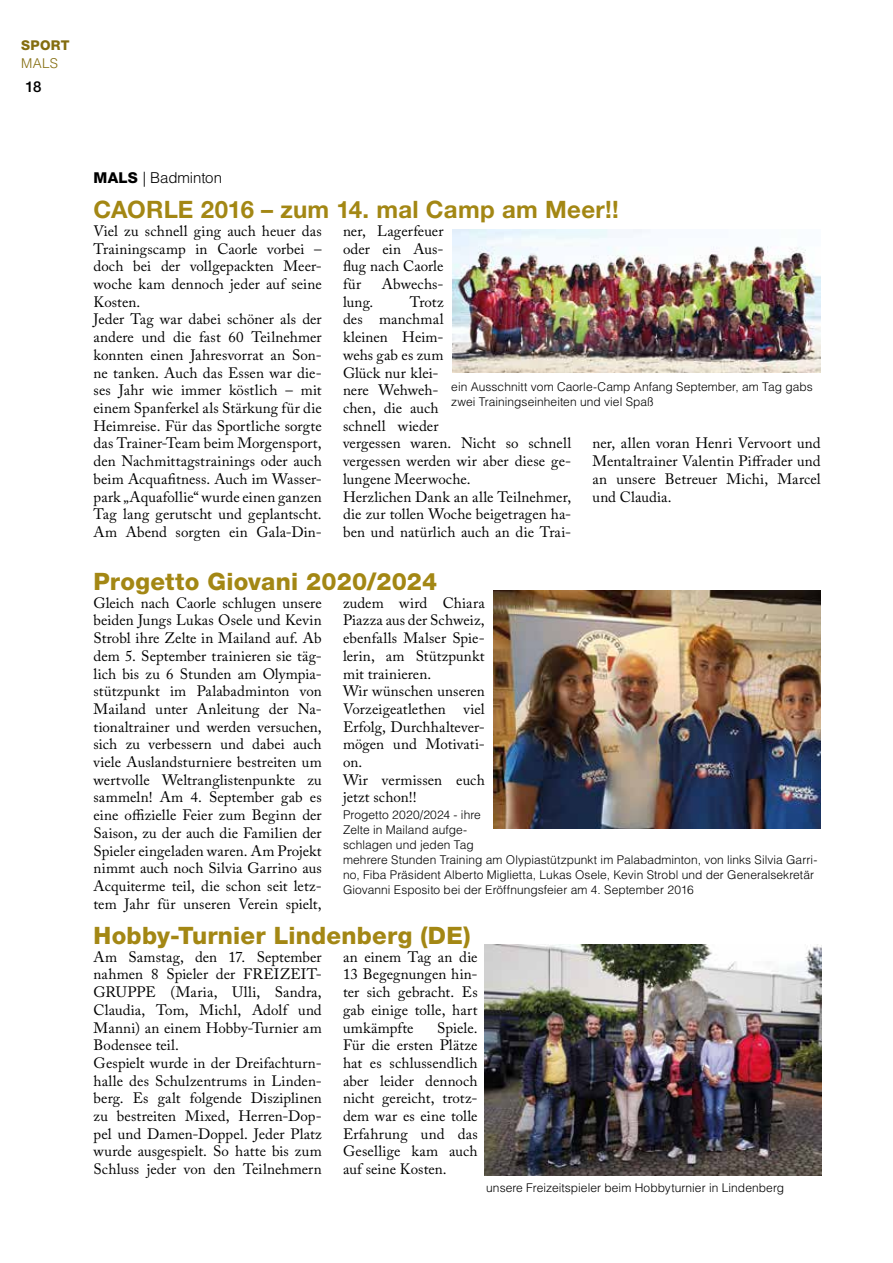
<style>
.page{position:relative;width:893px;height:1263px;background:#fff}
.page>*{position:absolute;margin:0;border:0;box-sizing:border-box;transform-origin:0 0}
.t1{font:800 24px "Helvetica Neue";letter-spacing:.01em;color:#a38714}
.t2{font:700 24px "Helvetica Neue";letter-spacing:.015em;color:#a38714}
.t3{font:15px/17.7px "Adobe Caslon Pro";letter-spacing:.005em;color:#000;text-align:justify}
.t4{font:300 15px "Helvetica";letter-spacing:-.005em;color:#000}
.t5{font:500 15px "Helvetica Neue";color:#000}
.t6{font:800 13.5px "Helvetica Neue";letter-spacing:.015em;color:#846d0f}
.t7{font:300 13.5px "Helvetica";color:#846d0f}
.t8{font:300 12px/15px "Helvetica";letter-spacing:.005em;color:#000}
.s1{font-family:"Helvetica Neue";font-weight:800}
</style>
<div class="page">
<img style="left:452px;top:229px;width:369px;height:144px">
<img style="left:493px;top:590px;width:328px;height:238px">
<img style="left:485px;top:944px;width:336px;height:232px">
<p class="t6" style="left:21px;top:37px;width:50px">SPORT</p>
<p class="t7" style="left:21px;top:55px;width:38px">MALS</p>
<p class="t5" style="left:26px;top:78px;width:17px">18</p>
<p class="t4" style="left:94px;top:168px;width:130px"><span class="s1">MALS</span> | Badminton</p>
<h1 class="t2" style="left:94px;top:195px;width:527px">CAORLE 2016 – zum 14. mal Camp am Meer!!</h1>
<p class="t3" style="left:94px;top:222px;width:230px;text-align:left">Viel zu schnell ging auch heuer das Trainingscamp in Caorle vorbei – doch bei der vollgepackten Meer&shy;woche kam dennoch jeder auf seine Kosten.<br>Jeder Tag war dabei schöner als der andere und die fast 60 Teilnehmer konnten einen Jahresvorrat an Son&shy;ne tanken. Auch das Essen war die&shy;ses Jahr wie immer köstlich – mit einem Spanferkel als Stärkung für die Heimreise. Für das Sportliche sorgte das Trainer-Team beim Morgensport, den Nachmittagstrainings oder auch beim Acquafitness. Auch im Wasser&shy;park „Aquafollie“ wurde einen ganzen Tag lang gerutscht und geplantscht.<br>Am Abend sorgten ein Gala-Din-</p>
<p class="t3" style="left:343px;top:222px;width:102px">ner, Lagerfeuer oder ein Aus&shy;flug nach Caorle für</p>
<p class="t3" style="left:382px;top:275px;width:63px">Abwechs-</p>
<p class="t3" style="left:343px;top:293px;width:230px;text-align:left;text-indent:67px">Trotz<br>des manchmal<br>kleinen Heim-<br>wehs gab es zum<br>Glück nur klei-<br>nere Wehweh-<br>chen, die auch<br>schnell wieder<br>vergessen waren. Nicht so schnell vergessen werden wir aber diese ge&shy;lungene Meerwoche.<br>Herzlichen Dank an alle Teilnehmer, die zur tollen Woche beigetragen ha&shy;ben und natürlich auch an die Trai-</p>
<p class="t3" style="left:343px;top:293px;width:32px">lung.</p>
<p class="t8" style="left:451px;top:379px;width:363px">ein Ausschnitt vom Caorle-Camp Anfang September, am Tag gabs zwei Trainingseinheiten und viel Spaß</p>
<p class="t3" style="left:592px;top:434px;width:230px">ner, allen voran Henri Vervoort und Mentaltrainer Valentin Piffrader und an unsere Betreuer Michi, Marcel und Claudia.</p>
<h1 class="t1" style="left:94px;top:567px;width:345px">Progetto Giovani 2020/2024</h1>
<p class="t3" style="left:94px;top:594px;width:230px">Gleich nach Caorle schlugen unsere beiden Jungs Lukas Osele und Kevin Strobl ihre Zelte in Mailand auf. Ab dem 5. September trainieren sie täg&shy;lich bis zu 6 Stunden am Olympia&shy;stützpunkt im Palabadminton von Mailand unter Anleitung der Na&shy;tionaltrainer und werden versuchen, sich zu verbessern und dabei auch viele Auslandsturniere bestreiten um wertvolle Weltranglistenpunkte zu sammeln! Am 4. September gab es eine offizielle Feier zum Beginn der Saison, zu der auch die Familien der Spieler eingeladen waren. Am Projekt nimmt auch noch Silvia Garrino aus Acquiterme teil, die schon seit letz&shy;tem Jahr für unseren Verein spielt,</p>
<p class="t3" style="left:343px;top:594px;width:143px;text-align:left">zudem wird Chiara<br>Piazza aus der Schweiz, ebenfalls Malser Spie&shy;lerin, am Stützpunkt mit trainieren.<br>Wir wünschen unseren<br>Vorzeigeatlethen viel<br>Erfolg, Durchhaltever&shy;mögen und Motivati&shy;on.<br>Wir vermissen euch jetzt schon!!</p>
<h1 class="t1" style="left:94px;top:921px;width:378px">Hobby-Turnier Lindenberg (DE)</h1>
<p class="t3" style="left:94px;top:948px;width:230px;text-align:left">Am Samstag, den 17. September nahmen 8 Spieler der FREIZEIT-<br>GRUPPE (Maria, Ulli, Sandra,<br>Claudia, Tom, Michl, Adolf und<br>Manni) an einem Hobby-Turnier am<br>Bodensee teil.<br>Gespielt wurde in der Dreifachturn&shy;halle des Schulzentrums in Linden&shy;berg. Es galt folgende Disziplinen zu bestreiten Mixed, Herren-Dop&shy;pel und Damen-Doppel. Jeder Platz wurde ausgespielt. So hatte bis zum<br>Schluss jeder von den Teilnehmern</p>
<p class="t3" style="left:343px;top:948px;width:136px">an einem Tag an die 13 Begegnungen hin&shy;ter sich gebracht. Es gab einige tolle, hart umkämpfte</p>
<p class="t8" style="left:343px;top:807px;width:476px">Progetto 2020/2024 - ihre<br>Zelte in Mailand aufge-<br>schlagen und jeden Tag<br>mehrere Stunden Training am Olypiastützpunkt im Palabadminton, von links Silvia Garri&shy;no, Fiba Präsident Alberto Miglietta, Lukas Osele, Kevin Strobl und der Generalsekretär Giovanni Esposito bei der Eröffnungsfeier am 4. September 2016</p>
<p class="t3" style="left:343px;top:1018px;width:136px;text-indent:94px">Spiele.<br>Für die ersten Plätze hat es schlussendlich aber leider dennoch nicht gereicht, trotz&shy;dem war es eine tolle Erfahrung und das Gesellige kam auch auf seine Kosten.</p>
<p class="t8" style="left:486px;top:1180px;width:299px">unsere Freizeitspieler beim Hobbyturnier in Lindenberg</p>
</div>
